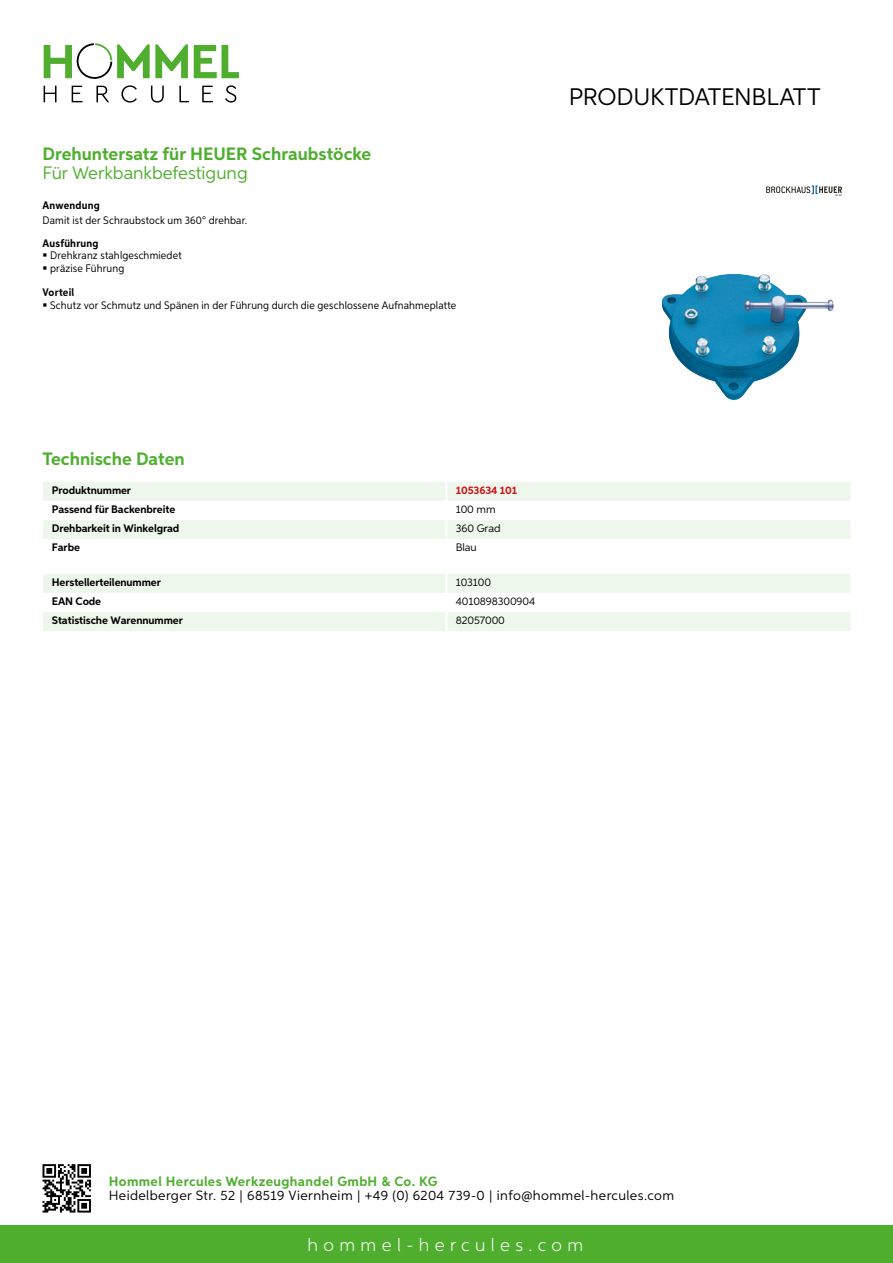
<style>
.page{position:relative;width:893px;height:1263px;background:#fff}
.page>*{position:absolute;margin:0;border:0;box-sizing:border-box;transform-origin:0 0}
.t1{font:24px "Aspira";letter-spacing:-.01em;color:#000}
.t2{font:700 18px "Aspira";color:#50ae2f}
.t3{font:18px "Aspira";color:#50ae2f}
.t4{font:300 18px "Aspira";letter-spacing:.3em;color:#fff}
.t5{font:13.5px "Aspira";letter-spacing:.03em;color:#000}
.t6{font:700 13.5px "Aspira";letter-spacing:.03em;color:#50ae2f}
.t7{font:10.95px/12.8px "Aspira Nar";letter-spacing:.015em;color:#000}
.t8{font:700 10.95px "Aspira";letter-spacing:-.01em;color:#000}
.t9{font:10.95px "Aspira";letter-spacing:-.01em;color:#000}
.t10{font:700 10.95px "Aspira Nar";letter-spacing:.02em;color:#000}
.t11{font:700 10.95px "Aspira";letter-spacing:-.01em;color:#cd1013}
</style>
<div class="page">
<div style="left:0;top:1226px;width:893px;height:37px;background:#50ae2f"></div>
<svg style="left:43px;top:1164px;width:48px;height:48px"></svg>
<svg style="left:194px;top:45px;width:45px;height:33px"></svg>
<svg style="left:44px;top:43px;width:144px;height:36px"></svg>
<svg style="left:44px;top:86px;width:13px;height:16px"></svg>
<svg style="left:72px;top:86px;width:10px;height:16px"></svg>
<svg style="left:96px;top:86px;width:13px;height:16px"></svg>
<svg style="left:121px;top:85px;width:16px;height:18px"></svg>
<svg style="left:151px;top:86px;width:13px;height:17px"></svg>
<svg style="left:179px;top:86px;width:10px;height:16px"></svg>
<svg style="left:202px;top:86px;width:11px;height:16px"></svg>
<svg style="left:225px;top:85px;width:11px;height:18px"></svg>
<div style="left:43px;top:482px;width:807px;height:19px;background:#eef7eb"></div>
<div style="left:43px;top:520px;width:807px;height:19px;background:#eef7eb"></div>
<hr style="left:445px;top:482px;width:3px;height:19px;background:#fff">
<hr style="left:445px;top:520px;width:3px;height:19px;background:#fff">
<svg style="left:43px;top:574px;width:807px;height:57px"></svg>
<hr style="left:445px;top:612px;width:3px;height:19px;background:#fff">
<img style="left:662px;top:274px;width:172px;height:126px">
<svg style="left:766px;top:185px;width:76px;height:11px"></svg>
<h2 class="t2" style="left:43px;top:142px;width:330px">Drehuntersatz für HEUER Schraubstöcke</h2>
<h2 class="t3" style="left:43px;top:162px;width:207px">Für Werkbankbefestigung</h2>
<p class="t10" style="left:43px;top:199px;width:59px">Anwendung</p>
<p class="t7" style="left:43px;top:214px;width:206px">Damit ist der Schraubstock um 360° drehbar.</p>
<p class="t10" style="left:43px;top:236px;width:58px">Ausführung</p>
<p class="t7" style="left:50px;top:249px;width:133px">Drehkranz stahlgeschmiedet präzise Führung</p>
<p class="t10" style="left:43px;top:286px;width:33px">Vorteil</p>
<p class="t7" style="left:50px;top:299px;width:408px">Schutz vor Schmutz und Spänen in der Führung durch die geschlossene Aufnahmeplatte</p>
<h1 class="t1" style="left:569px;top:82px;width:253px">Produktdatenblatt</h1>
<h2 class="t2" style="left:43px;top:448px;width:144px">Technische Daten</h2>
<p class="t8" style="left:52px;top:483px;width:81px">Produktnummer</p>
<p class="t11" style="left:456px;top:483px;width:63px">1053634 101</p>
<p class="t8" style="left:52px;top:502px;width:125px">Passend für Backenbreite</p>
<p class="t9" style="left:456px;top:502px;width:41px">100 mm</p>
<p class="t8" style="left:52px;top:521px;width:129px">Drehbarkeit in Winkelgrad</p>
<p class="t9" style="left:456px;top:522px;width:46px">360 Grad</p>
<p class="t8" style="left:52px;top:541px;width:30px">Farbe</p>
<p class="t9" style="left:456px;top:541px;width:23px">Blau</p>
<p class="t8" style="left:52px;top:575px;width:111px">Herstellerteilenummer</p>
<p class="t9" style="left:456px;top:575px;width:37px">103100</p>
<p class="t8" style="left:52px;top:594px;width:51px">EAN Code</p>
<p class="t9" style="left:456px;top:594px;width:81px">4010898300904</p>
<p class="t8" style="left:52px;top:613px;width:132px">Statistische Warennummer</p>
<p class="t9" style="left:456px;top:613px;width:51px">82057000</p>
<p class="t6" style="left:109px;top:1172px;width:330px">Hommel Hercules Werkzeughandel GmbH &amp; Co. KG</p>
<p class="t5" style="left:109px;top:1187px;width:567px">Heidelberger Str. 52 | 68519 Viernheim | +49 (0) 6204 739-0 | info@hommel-hercules.com</p>
<h2 class="t4" style="left:307px;top:1234px;width:277px">hommel-hercules.com</h2>
</div>
